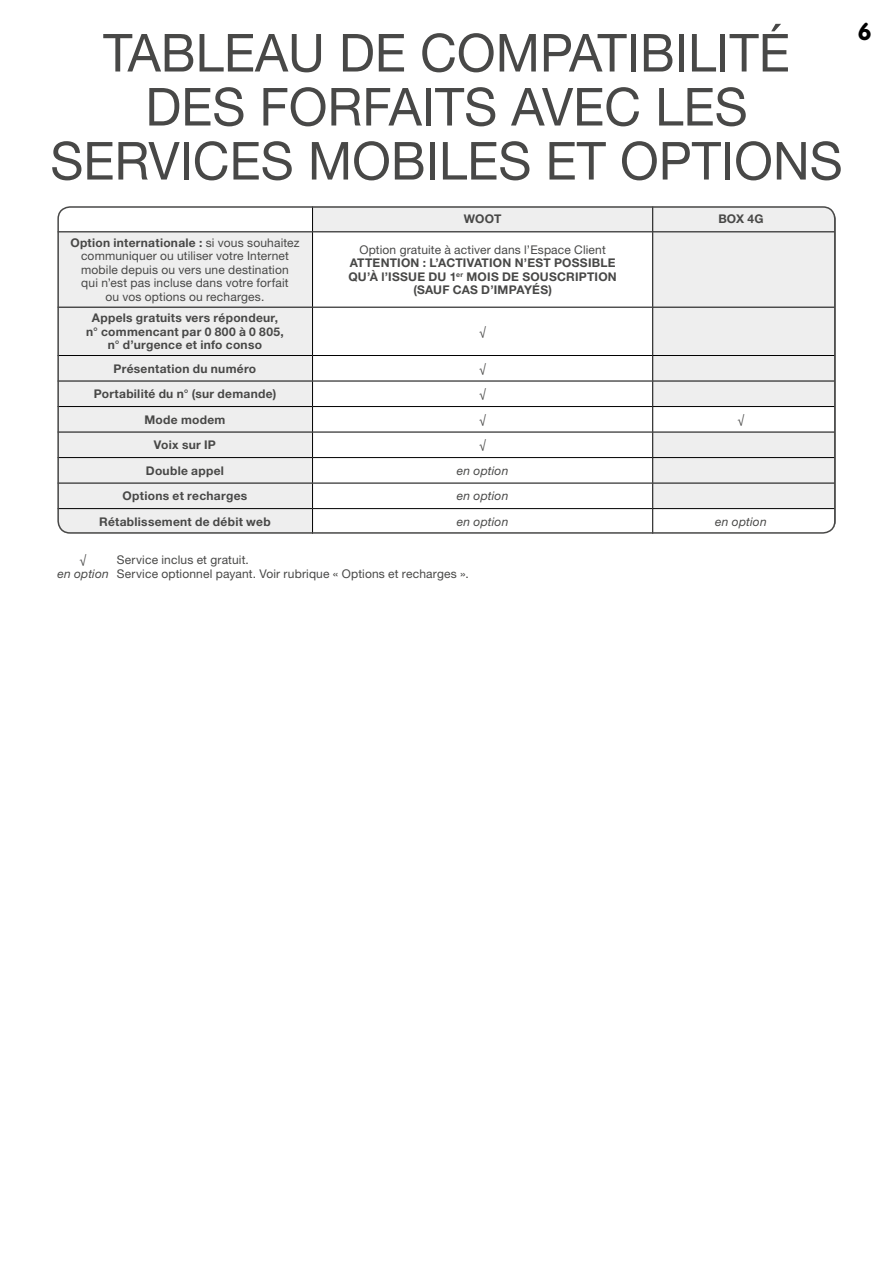
<style>
.page{position:relative;width:893px;height:1263px;background:#fff}
.page>*{position:absolute;margin:0;border:0;box-sizing:border-box;transform-origin:0 0}
.t1{font:52.5px/54px "Helvetica Neue LT Std";color:#484847;text-align:center}
.t2{font:700 24px "VAG Rounded Std";color:#000}
.t3{font:12px/13.5px "Helvetica Neue LT Std";letter-spacing:.015em;color:#484847}
.t4{font:700 12px/13.5px "Helvetica Neue LT Std";letter-spacing:.02em;color:#484847;text-align:center}
.t5{font:italic 12px "Helvetica Neue LT Std";letter-spacing:.015em;color:#484847}
.s1{font-weight:700}
.s2{font-style:italic}
</style>
<div class="page">
<svg style="left:60px;top:209px;width:773px;height:322px"></svg>
<svg style="left:653px;top:232px;width:180px;height:276px;fill:#eee"></svg>
<svg style="left:312px;top:209px;width:1px;height:22px"></svg>
<svg style="left:652px;top:209px;width:1px;height:22px"></svg>
<hr style="left:57px;top:231px;width:256px;height:1px;background:#000">
<hr style="left:313px;top:231px;width:340px;height:1px;background:#000">
<hr style="left:312px;top:232px;width:1px;height:75px;background:#000">
<hr style="left:653px;top:231px;width:183px;height:1px;background:#000">
<hr style="left:652px;top:232px;width:1px;height:75px;background:#000">
<hr style="left:57px;top:307px;width:256px;height:1px;background:#000">
<hr style="left:313px;top:307px;width:340px;height:1px;background:#000">
<hr style="left:312px;top:308px;width:1px;height:47px;background:#000">
<hr style="left:653px;top:307px;width:183px;height:1px;background:#000">
<hr style="left:652px;top:308px;width:1px;height:47px;background:#000">
<hr style="left:57px;top:355px;width:256px;height:1px;background:#000">
<hr style="left:313px;top:355px;width:340px;height:1px;background:#000">
<hr style="left:653px;top:355px;width:183px;height:1px;background:#000">
<hr style="left:57px;top:381px;width:256px;height:1px;background:#000">
<hr style="left:313px;top:381px;width:340px;height:1px;background:#000">
<hr style="left:653px;top:381px;width:183px;height:1px;background:#000">
<svg style="left:312px;top:356px;width:1px;height:175px"></svg>
<svg style="left:652px;top:356px;width:1px;height:175px"></svg>
<hr style="left:57px;top:406px;width:256px;height:1px;background:#000">
<hr style="left:313px;top:406px;width:340px;height:1px;background:#000">
<hr style="left:653px;top:406px;width:183px;height:1px;background:#000">
<hr style="left:57px;top:432px;width:256px;height:1px;background:#000">
<hr style="left:313px;top:432px;width:340px;height:1px;background:#000">
<hr style="left:653px;top:432px;width:183px;height:1px;background:#000">
<hr style="left:57px;top:457px;width:256px;height:1px;background:#000">
<hr style="left:313px;top:457px;width:340px;height:1px;background:#000">
<hr style="left:653px;top:457px;width:183px;height:1px;background:#000">
<hr style="left:57px;top:483px;width:256px;height:1px;background:#000">
<hr style="left:313px;top:483px;width:340px;height:1px;background:#000">
<hr style="left:653px;top:483px;width:183px;height:1px;background:#000">
<hr style="left:57px;top:508px;width:256px;height:1px;background:#000">
<hr style="left:313px;top:508px;width:340px;height:1px;background:#000">
<hr style="left:653px;top:508px;width:183px;height:1px;background:#000">
<div style="left:57px;top:206px;width:779px;height:328px;border:2px solid #484847;border-radius:12px"></div>
<h1 class="t1" style="left:50px;top:25px;width:794px">TABLEAU DE COMPATIBILITÉ<br>DES FORFAITS AVEC LES<br>SERVICES MOBILES ET OPTIONS</h1>
<p class="t4" style="left:464px;top:212px;width:39px">WOOT</p>
<p class="t4" style="left:718px;top:212px;width:47px">BOX 4G</p>
<p class="t3" style="left:70px;top:236px;width:231px;text-align:center"><span class="s1">Option internationale :</span> si vous souhaitez communiquer ou utiliser votre Internet mobile depuis ou vers une destination<br>qui n’est pas incluse dans votre forfait<br>ou vos options ou recharges.</p>
<p class="t3" style="left:359px;top:242px;width:248px">Option gratuite à activer dans l’Espace Client</p>
<p class="t4" style="left:348px;top:256px;width:270px">ATTENTION : L’ACTIVATION N’EST POSSIBLE<br>QU’À l’ISSUE DU 1<sup>er</sup> MOIS DE SOUSCRIPTION (SAUF CAS D’IMPAYÉS)</p>
<p class="t4" style="left:86px;top:311px;width:199px">Appels gratuits vers répondeur, n° commencant par 0 800 à 0 805, n° d’urgence et info conso</p>
<p class="t3" style="left:479px;top:324px;width:8px">√</p>
<p class="t4" style="left:114px;top:361px;width:144px">Présentation du numéro</p>
<p class="t3" style="left:479px;top:361px;width:8px">√</p>
<p class="t4" style="left:94px;top:387px;width:184px">Portabilité du n° (sur demande)</p>
<p class="t3" style="left:479px;top:387px;width:8px">√</p>
<p class="t4" style="left:145px;top:412px;width:82px">Mode modem</p>
<p class="t3" style="left:479px;top:412px;width:8px">√</p>
<p class="t3" style="left:737px;top:412px;width:8px">√</p>
<p class="t4" style="left:154px;top:438px;width:63px">Voix sur IP</p>
<p class="t3" style="left:479px;top:438px;width:8px">√</p>
<p class="t4" style="left:146px;top:463px;width:80px">Double appel</p>
<p class="t5" style="left:457px;top:463px;width:53px">en option</p>
<p class="t4" style="left:123px;top:489px;width:126px">Options et recharges</p>
<p class="t5" style="left:457px;top:489px;width:53px">en option</p>
<p class="t4" style="left:99px;top:514px;width:173px">Rétablissement de débit web</p>
<p class="t5" style="left:457px;top:514px;width:53px">en option</p>
<p class="t5" style="left:715px;top:514px;width:53px">en option</p>
<p class="t3" style="left:79px;top:552px;width:8px">√</p>
<p class="t3" style="left:57px;top:552px;width:413px;line-height:14.4px;text-indent:60px">Service inclus et gratuit.<br><span class="s2">en option</span> Service optionnel payant. Voir rubrique « Options et recharges ».</p>
<h2 class="t2" style="left:858px;top:17px;width:15px">6</h2>
</div>
